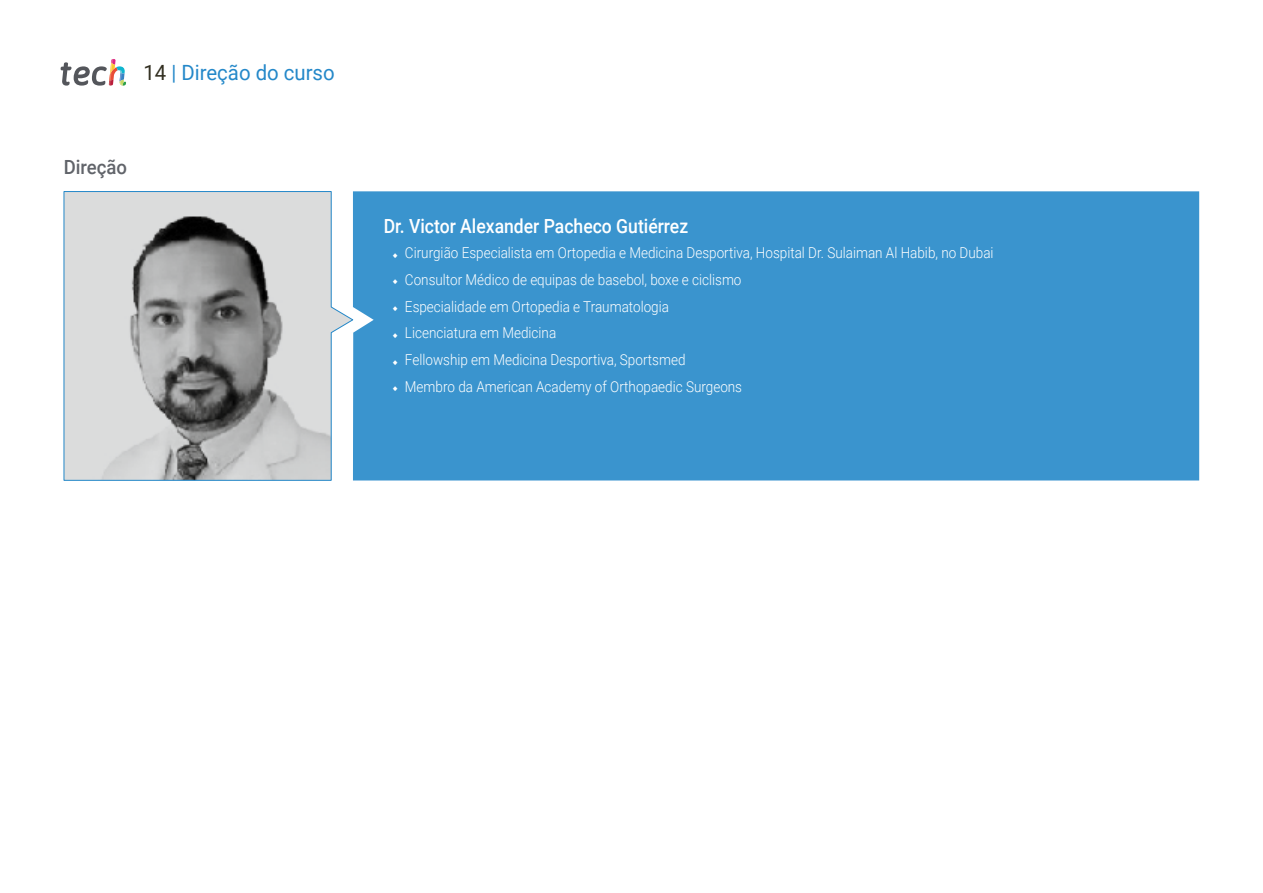
<style>
.page{position:relative;width:1263px;height:893px;background:#fff}
.page>*{position:absolute;margin:0;border:0;box-sizing:border-box;transform-origin:0 0}
.t1{font:21px "Roboto";color:#2488c9}
.t2{font:500 19.5px "Roboto";color:#fff;scale:.9 1}
.t3{font:500 19.5px "Roboto";color:#61646a;scale:.95 1}
.t4{font:300 15px/26.7px "Roboto";color:#fff;scale:.9 1}
.s1{color:#312e20}
</style>
<div class="page">
<svg style="left:61px;top:59px;width:65px;height:27px"></svg>
<div style="left:353px;top:191px;width:846px;height:289px;background:#3a94ce"></div>
<svg style="left:64px;top:191px;width:289px;height:290px;background:#b9bbbc"></svg>
<svg style="left:393px;top:253px;width:4px;height:5px"></svg>
<svg style="left:393px;top:279px;width:4px;height:5px"></svg>
<svg style="left:393px;top:306px;width:4px;height:5px"></svg>
<svg style="left:393px;top:333px;width:4px;height:5px"></svg>
<svg style="left:393px;top:360px;width:4px;height:5px"></svg>
<svg style="left:393px;top:386px;width:4px;height:5px"></svg>
<h1 class="t1" style="left:144px;top:57px;width:193px"><span class="s1">14</span> | Direção do curso</h1>
<h2 class="t3" style="left:64px;top:153px;width:68px">Direção</h2>
<h2 class="t2" style="left:384px;top:212px;width:340px">Dr. Victor Alexander Pacheco Gutiérrez</h2>
<p class="t4" style="left:405px;top:239px;width:655px">Cirurgião Especialista em Ortopedia e Medicina Desportiva, Hospital Dr. Sulaiman Al Habib, no Dubai Consultor Médico de equipas de basebol, boxe e ciclismo<br>Especialidade em Ortopedia e Traumatologia<br>Licenciatura em Medicina<br>Fellowship em Medicina Desportiva, Sportsmed<br>Membro da American Academy of Orthopaedic Surgeons</p>
</div>
